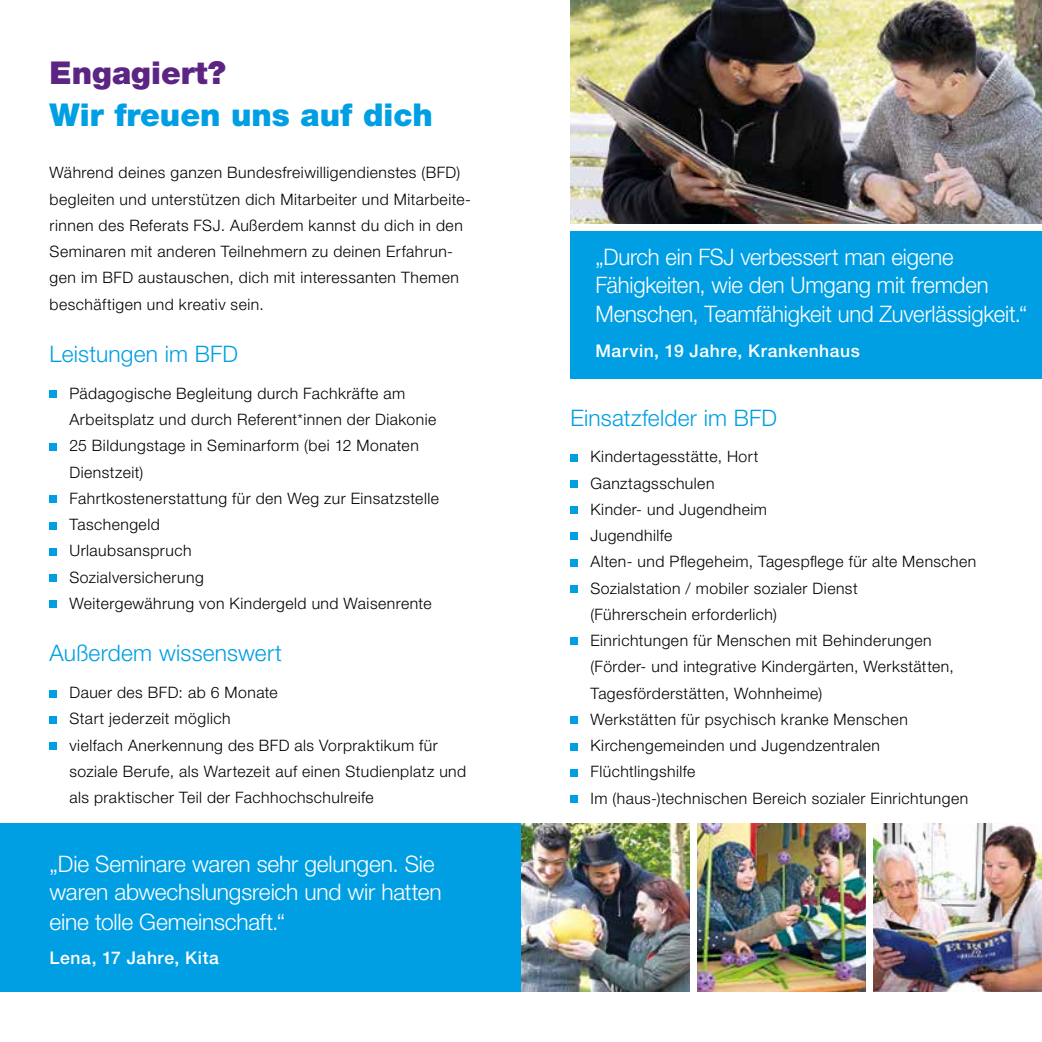
<style>
.page{position:relative;width:1042px;height:1042px;background:#fff}
.page>*{position:absolute;margin:0;border:0;box-sizing:border-box;transform-origin:0 0}
.t1{font:900 31.5px "Helvetica Neue LT Std";color:#009fe3}
.t2{font:900 31.5px "Helvetica Neue LT Std";color:#5c2483}
.t3{font:300 22.75px/28.7px "Helvetica Neue LT Std";letter-spacing:-.01em;color:#fff}
.t4{font:300 22.75px "Helvetica Neue LT Std";letter-spacing:.005em;color:#009fe3}
.t5{font:500 17.5px "Helvetica Neue LT Std";letter-spacing:.035em;color:#fff}
.t6{font:300 15.75px/26.2px "Helvetica Neue LT Std";letter-spacing:.03em;color:#000}
</style>
<div class="page">
<div style="left:50px;top:390px;width:7px;height:8px;background:#009fe3"></div>
<div style="left:50px;top:443px;width:7px;height:7px;background:#009fe3"></div>
<div style="left:50px;top:495px;width:7px;height:8px;background:#009fe3"></div>
<div style="left:50px;top:522px;width:7px;height:7px;background:#009fe3"></div>
<div style="left:50px;top:548px;width:7px;height:7px;background:#009fe3"></div>
<div style="left:50px;top:574px;width:7px;height:8px;background:#009fe3"></div>
<div style="left:50px;top:600px;width:7px;height:8px;background:#009fe3"></div>
<div style="left:50px;top:690px;width:7px;height:7px;background:#009fe3"></div>
<div style="left:50px;top:716px;width:7px;height:7px;background:#009fe3"></div>
<div style="left:50px;top:742px;width:7px;height:8px;background:#009fe3"></div>
<div style="left:570px;top:454px;width:8px;height:7px;background:#009fe3"></div>
<div style="left:570px;top:480px;width:8px;height:8px;background:#009fe3"></div>
<div style="left:570px;top:506px;width:8px;height:8px;background:#009fe3"></div>
<div style="left:570px;top:533px;width:8px;height:7px;background:#009fe3"></div>
<div style="left:570px;top:559px;width:8px;height:7px;background:#009fe3"></div>
<div style="left:570px;top:585px;width:8px;height:8px;background:#009fe3"></div>
<div style="left:570px;top:638px;width:8px;height:7px;background:#009fe3"></div>
<div style="left:570px;top:716px;width:8px;height:8px;background:#009fe3"></div>
<div style="left:570px;top:743px;width:8px;height:7px;background:#009fe3"></div>
<div style="left:570px;top:769px;width:8px;height:7px;background:#009fe3"></div>
<div style="left:570px;top:795px;width:8px;height:8px;background:#009fe3"></div>
<div style="left:0;top:823px;width:521px;height:169px;background:#009fe3"></div>
<div style="left:570px;top:231px;width:472px;height:147px;background:#009fe3"></div>
<img style="left:570px;top:0;width:472px;height:224px">
<img style="left:521px;top:823px;width:169px;height:169px">
<img style="left:697px;top:823px;width:169px;height:169px">
<img style="left:873px;top:823px;width:169px;height:169px">
<h1 class="t2" style="left:50px;top:54px;width:178px">Engagiert?</h1>
<h1 class="t1" style="left:50px;top:96px;width:385px">Wir freuen uns auf dich</h1>
<p class="t6" style="left:50px;top:159px;width:423px">Während deines ganzen Bundesfreiwilligendienstes (BFD) begleiten und unterstützen dich Mitarbeiter und Mitarbeite&shy;rinnen des Referats FSJ. Außerdem kannst du dich in den Seminaren mit anderen Teilnehmern zu deinen Erfahrun&shy;gen im BFD austauschen, dich mit interessanten Themen beschäftigen und kreativ sein.</p>
<h2 class="t4" style="left:50px;top:340px;width:190px">Leistungen im BFD</h2>
<p class="t6" style="left:69px;top:380px;width:371px">Pädagogische Begleitung durch Fachkräfte am Arbeitsplatz und durch Referent*innen der Diakonie 25 Bildungstage in Seminarform (bei 12 Monaten Dienstzeit)<br>Fahrtkostenerstattung für den Weg zur Einsatzstelle Taschengeld<br>Urlaubsanspruch<br>Sozialversicherung<br>Weitergewährung von Kindergeld und Waisenrente</p>
<h2 class="t4" style="left:50px;top:639px;width:234px">Außerdem wissenswert</h2>
<p class="t6" style="left:69px;top:679px;width:398px">Dauer des BFD: ab 6 Monate<br>Start jederzeit möglich<br>vielfach Anerkennung des BFD als Vorpraktikum für soziale Berufe, als Wartezeit auf einen Studienplatz und als praktischer Teil der Fachhochschulreife</p>
<h2 class="t3" style="left:50px;top:849px;width:393px">„Die Seminare waren sehr gelungen. Sie waren abwechslungsreich und wir hatten eine tolle Gemeinschaft.“</h2>
<p class="t5" style="left:50px;top:948px;width:171px">Lena, 17 Jahre, Kita</p>
<h2 class="t3" style="left:595px;top:242px;width:433px">„Durch ein FSJ verbessert man eigene<br>Fähigkeiten, wie den Umgang mit fremden<br>Menschen, Teamfähigkeit und Zuverlässigkeit.“</h2>
<p class="t5" style="left:595px;top:340px;width:266px">Marvin, 19 Jahre, Krankenhaus</p>
<h2 class="t4" style="left:570px;top:403px;width:208px">Einsatzfelder im BFD</h2>
<p class="t6" style="left:590px;top:443px;width:387px">Kindertagesstätte, Hort<br>Ganztagsschulen<br>Kinder- und Jugendheim<br>Jugendhilfe<br>Alten- und Pflegeheim, Tagespflege für alte Menschen Sozialstation / mobiler sozialer Dienst<br>(Führerschein erforderlich)<br>Einrichtungen für Menschen mit Behinderungen (Förder- und integrative Kindergärten, Werkstätten, Tagesförderstätten, Wohnheime)<br>Werkstätten für psychisch kranke Menschen Kirchengemeinden und Jugendzentralen Flüchtlingshilfe<br>Im (haus-)technischen Bereich sozialer Einrichtungen</p>
</div>
